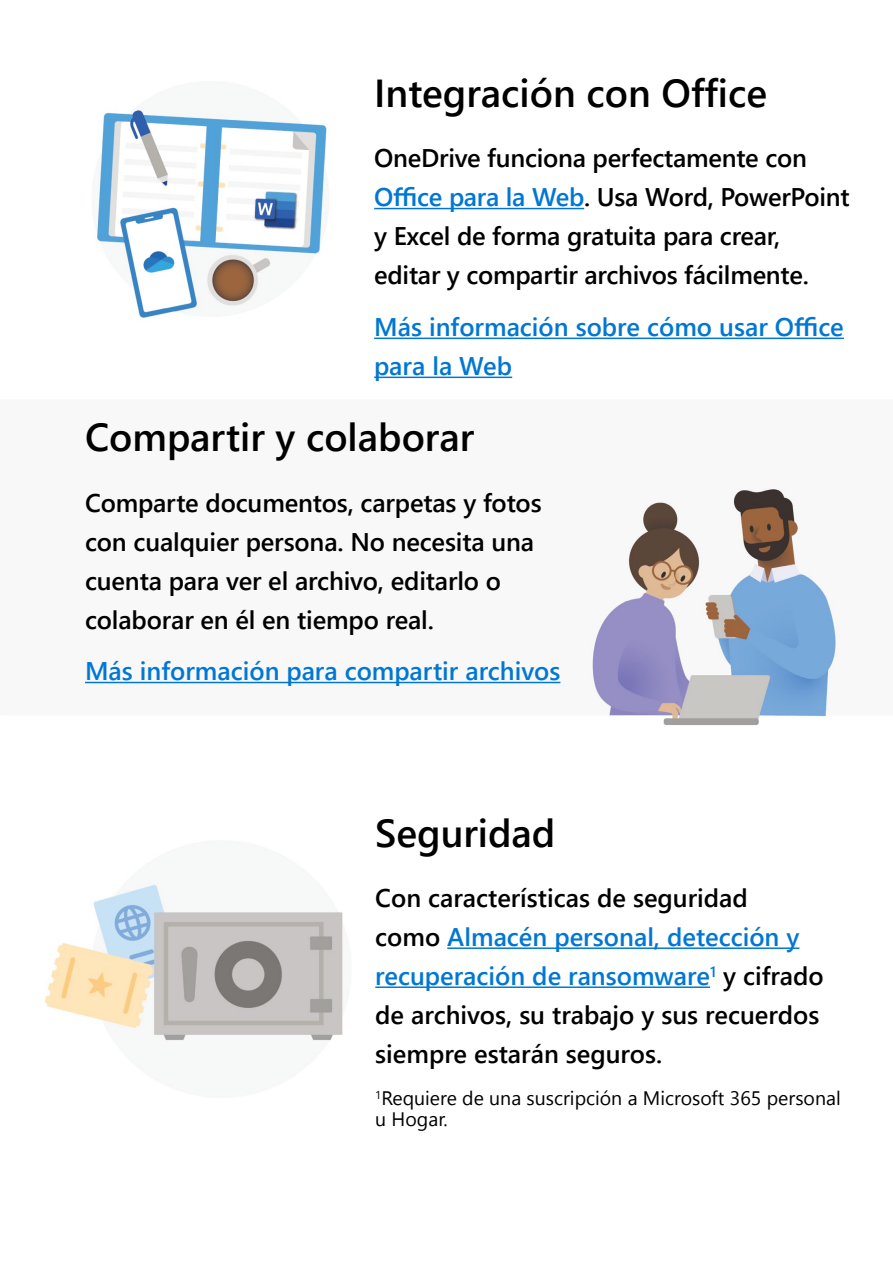
<style>
.page{position:relative;width:893px;height:1263px;background:#fff}
.page>*{position:absolute;margin:0;border:0;box-sizing:border-box;transform-origin:0 0}
.t1{font:600 39px "Segoe UI";color:#000}
.t2{font:600 25.5px/39px "Segoe UI";letter-spacing:-.005em;color:#000}
.t3{font:600 25.5px/39px "Segoe UI";color:#0177d3}
.t4{font:19.5px/21px "Segoe UI";color:#000}
.s1{color:#0177d3}
</style>
<div class="page">
<img style="left:85px;top:489px;width:755px;height:237px">
<hr style="left:374px;top:208px;width:210px;height:1px;background:#0177d3">
<hr style="left:374px;top:338px;width:470px;height:1px;background:#0177d3">
<hr style="left:374px;top:377px;width:138px;height:1px;background:#0177d3">
<img style="left:95px;top:108px;width:232px;height:210px">
<img style="left:44px;top:882px;width:299px;height:159px">
<hr style="left:85px;top:682px;width:475px;height:1px;background:#0177d3">
<hr style="left:447px;top:947px;width:352px;height:2px;background:#0177d3">
<hr style="left:375px;top:986px;width:335px;height:2px;background:#0177d3">
<h1 class="t1" style="left:374px;top:62px;width:394px">Integración con Office</h1>
<p class="t2" style="left:374px;top:138px;width:477px">OneDrive funciona perfectamente con <span class="s1">Office para la Web</span>. Usa Word, PowerPoint y Excel de forma gratuita para crear, editar y compartir archivos fácilmente.</p>
<p class="t3" style="left:374px;top:307px;width:471px">Más información sobre cómo usar Office para la Web</p>
<h1 class="t1" style="left:85px;top:406px;width:391px">Compartir y colaborar</h1>
<p class="t2" style="left:85px;top:483px;width:458px">Comparte documentos, carpetas y fotos con cualquier persona. No necesita una cuenta para ver el archivo, editarlo o colaborar en él en tiempo real.</p>
<p class="t3" style="left:85px;top:651px;width:477px">Más información para compartir archivos</p>
<h1 class="t1" style="left:375px;top:801px;width:182px">Seguridad</h1>
<p class="t2" style="left:375px;top:878px;width:450px">Con características de seguridad<br>como <span class="s1">Almacén personal, detección y recuperación de ransomware</span><sup>1</sup> y cifrado de archivos, su trabajo y sus recuerdos siempre estarán seguros.</p>
<p class="t4" style="left:375px;top:1087px;width:467px"><sup>1</sup>Requiere de una suscripción a Microsoft 365 personal u Hogar.</p>
</div>
